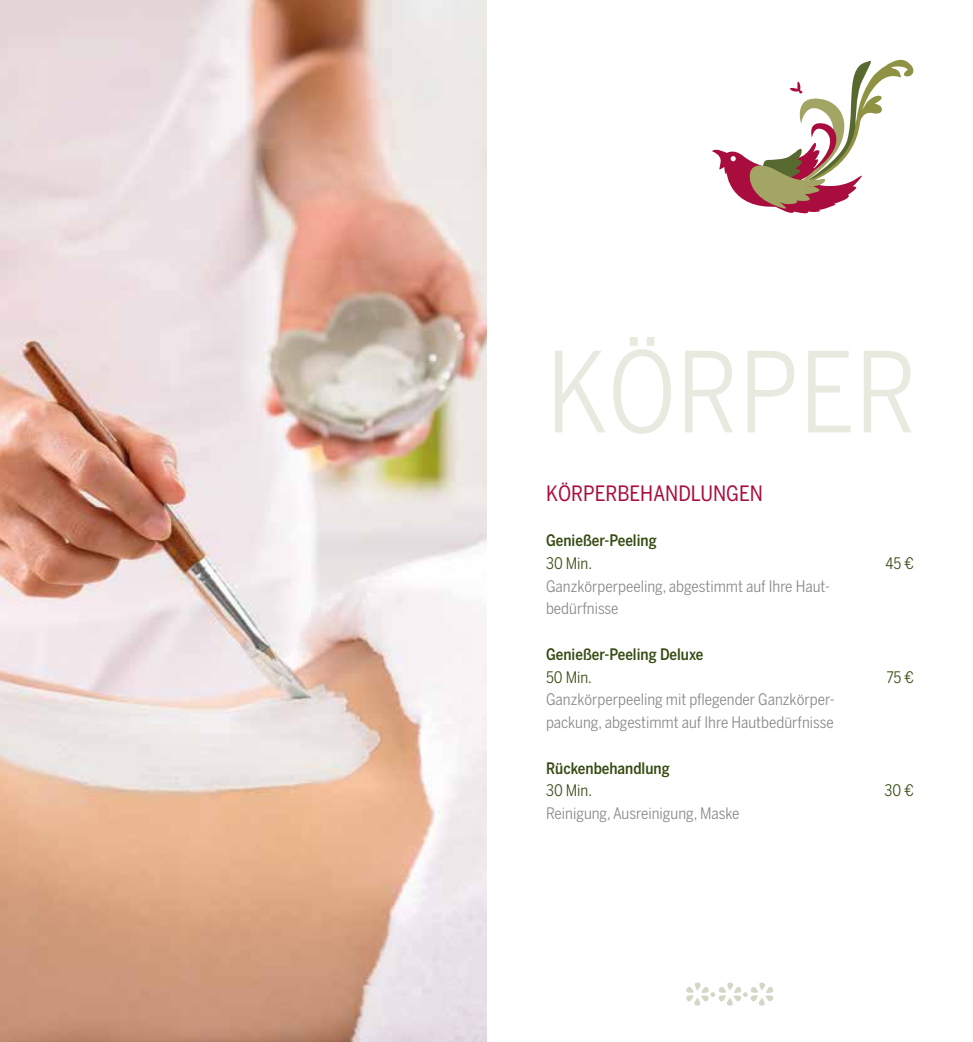
<style>
.page{position:relative;width:973px;height:1042px;background:#fff}
.page>*{position:absolute;margin:0;border:0;box-sizing:border-box;transform-origin:0 0}
.t1{font:110.25px "Benton Sans Cond";color:#e8eae0}
.t2{font:21px "Benton Sans Cond";color:#a90d3d}
.t3{font:15.75px/22.8px "Benton Sans Cond";color:#87888a}
.t4{font:500 15.75px "Benton Sans Cond";color:#354b12}
.t5{font:15.75px "Benton Sans Cond";color:#354b12}
</style>
<div class="page">
<svg style="left:686px;top:982px;width:87px;height:24px"></svg>
<svg style="left:712px;top:59px;width:202px;height:155px"></svg>
<img style="left:0;top:0;width:486px;height:1042px">
<h1 class="t1" style="left:546px;top:328px;width:372px">KÖRPER</h1>
<h2 class="t2" style="left:546px;top:481px;width:218px">KÖRPERBEHANDLUNGEN</h2>
<p class="t4" style="left:546px;top:531px;width:112px">Genießer-Peeling</p>
<p class="t5" style="left:546px;top:554px;width:48px">30 Min.</p>
<p class="t5" style="left:885px;top:554px;width:30px">45 €</p>
<p class="t3" style="left:546px;top:574px;width:285px">Ganzkörperpeeling, abgestimmt auf Ihre Haut&shy;bedürfnisse</p>
<p class="t4" style="left:546px;top:645px;width:159px">Genießer-Peeling Deluxe</p>
<p class="t5" style="left:546px;top:668px;width:47px">50 Min.</p>
<p class="t5" style="left:886px;top:668px;width:29px">75 €</p>
<p class="t3" style="left:546px;top:688px;width:290px">Ganzkörperpeeling mit pflegender Ganzkörper&shy;packung, abgestimmt auf Ihre Hautbedürfnisse</p>
<p class="t4" style="left:546px;top:759px;width:125px">Rückenbehandlung</p>
<p class="t5" style="left:546px;top:781px;width:48px">30 Min.</p>
<p class="t5" style="left:884px;top:781px;width:31px">30 €</p>
<p class="t3" style="left:546px;top:802px;width:195px">Reinigung, Ausreinigung, Maske</p>
</div>
